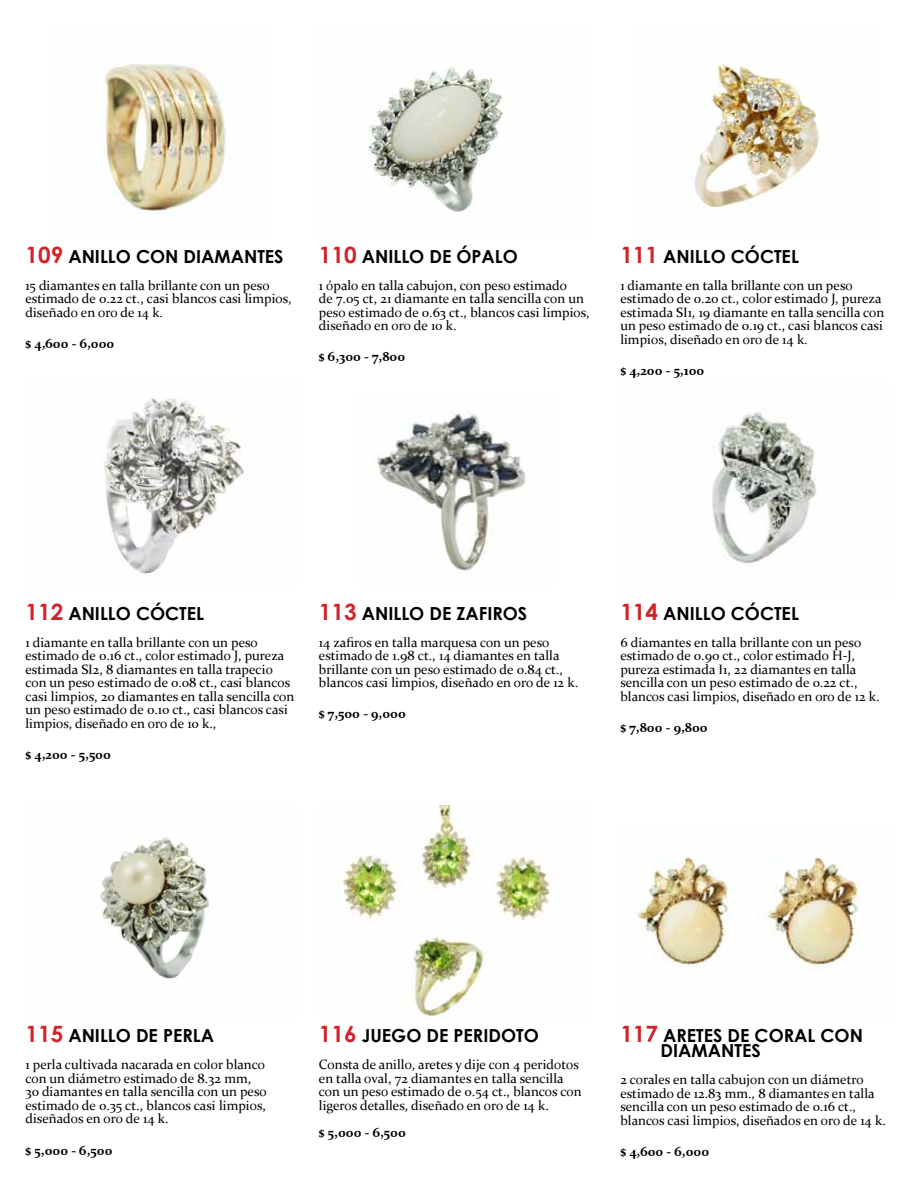
<style>
.page{position:relative;width:918px;height:1188px;background:#fff}
.page>*{position:absolute;margin:0;border:0;box-sizing:border-box;transform-origin:0 0}
.t1{font:700 18px/15px "Century Gothic";color:#000}
.t2{font:13.5px/13.5px "Constantia";color:#000}
.t3{font:700 13.5px "Constantia";color:#000}
.s1{font-size:22.5px;color:#d2232a}
</style>
<div class="page">
<img style="left:104px;top:64px;width:122px;height:150px">
<img style="left:368px;top:67px;width:139px;height:146px">
<img style="left:694px;top:63px;width:125px;height:146px">
<img style="left:377px;top:413px;width:151px;height:158px">
<img style="left:712px;top:412px;width:105px;height:152px">
<img style="left:100px;top:837px;width:109px;height:142px">
<img style="left:335px;top:805px;width:216px;height:212px">
<img style="left:637px;top:857px;width:222px;height:112px">
<img style="left:103px;top:398px;width:141px;height:176px">
<h1 class="t1" style="left:26px;top:248px;width:260px"><span class="s1">109</span> ANILLO CON DIAMANTES</h1>
<p class="t2" style="left:26px;top:278px;width:268px">15 diamantes en talla brillante con un peso estimado de 0.22 ct., casi blancos casi limpios, diseñado en oro de 14 k.</p>
<p class="t3" style="left:26px;top:334px;width:90px">$ 4,600 - 6,000</p>
<h1 class="t1" style="left:319px;top:248px;width:201px"><span class="s1">110</span> ANILLO DE ÓPALO</h1>
<p class="t2" style="left:319px;top:278px;width:272px">1 ópalo en talla cabujon, con peso estimado<br>de 7.05 ct, 21 diamante en talla sencilla con un peso estimado de 0.63 ct., blancos casi limpios, diseñado en oro de 10 k.</p>
<p class="t3" style="left:319px;top:347px;width:88px">$ 6,300 - 7,800</p>
<h1 class="t1" style="left:620px;top:248px;width:180px"><span class="s1">111</span> ANILLO CÓCTEL</h1>
<p class="t2" style="left:620px;top:278px;width:266px">1 diamante en talla brillante con un peso estimado de 0.20 ct., color estimado J, pureza estimada SI1, 19 diamante en talla sencilla con un peso estimado de 0.19 ct., casi blancos casi limpios, diseñado en oro de 14 k.</p>
<p class="t3" style="left:620px;top:361px;width:85px">$ 4,200 - 5,100</p>
<h1 class="t1" style="left:26px;top:605px;width:180px"><span class="s1">112</span> ANILLO CÓCTEL</h1>
<p class="t2" style="left:26px;top:635px;width:270px">1 diamante en talla brillante con un peso estimado de 0.16 ct., color estimado J, pureza estimada SI2, 8 diamantes en talla trapecio con un peso estimado de 0.08 ct., casi blancos casi limpios, 20 diamantes en talla sencilla con un peso estimado de 0.10 ct., casi blancos casi limpios, diseñado en oro de 10 k.,</p>
<p class="t3" style="left:26px;top:745px;width:87px">$ 4,200 - 5,500</p>
<h1 class="t1" style="left:319px;top:605px;width:210px"><span class="s1">113</span> ANILLO DE ZAFIROS</h1>
<p class="t2" style="left:319px;top:635px;width:261px">14 zafiros en talla marquesa con un peso estimado de 1.98 ct., 14 diamantes en talla brillante con un peso estimado de 0.84 ct., blancos casi limpios, diseñado en oro de 12 k.</p>
<p class="t3" style="left:319px;top:705px;width:88px">$ 7,500 - 9,000</p>
<h1 class="t1" style="left:620px;top:605px;width:180px"><span class="s1">114</span> ANILLO CÓCTEL</h1>
<p class="t2" style="left:620px;top:635px;width:261px">6 diamantes en talla brillante con un peso estimado de 0.90 ct., color estimado H-J, pureza estimada I1, 22 diamantes en talla sencilla con un peso estimado de 0.22 ct., blancos casi limpios, diseñado en oro de 12 k.</p>
<p class="t3" style="left:620px;top:718px;width:89px">$ 7,800 - 9,800</p>
<h1 class="t1" style="left:26px;top:1027px;width:189px"><span class="s1">115</span> ANILLO DE PERLA</h1>
<p class="t2" style="left:26px;top:1057px;width:243px">1 perla cultivada nacarada en color blanco con un diámetro estimado de 8.32 mm, 30 diamantes en talla sencilla con un peso estimado de 0.35 ct., blancos casi limpios, diseñados en oro de 14 k.</p>
<p class="t3" style="left:26px;top:1141px;width:88px">$ 5,000 - 6,500</p>
<h1 class="t1" style="left:319px;top:1027px;width:221px"><span class="s1">116</span> JUEGO DE PERIDOTO</h1>
<p class="t2" style="left:319px;top:1057px;width:264px">Consta de anillo, aretes y dije con 4 peridotos en talla oval, 72 diamantes en talla sencilla con un peso estimado de 0.54 ct., blancos con ligeros detalles, diseñado en oro de 14 k.</p>
<p class="t3" style="left:319px;top:1123px;width:88px">$ 5,000 - 6,500</p>
<h1 class="t1" style="left:661px;top:1027px;width:204px;text-indent:-40px"><span class="s1">117</span> ARETES DE CORAL CON<br>DIAMANTES</h1>
<p class="t2" style="left:620px;top:1072px;width:267px">2 corales en talla cabujon con un diámetro estimado de 12.83 mm., 8 diamantes en talla sencilla con un peso estimado de 0.16 ct., blancos casi limpios, diseñados en oro de 14 k.</p>
<p class="t3" style="left:620px;top:1142px;width:90px">$ 4,600 - 6,000</p>
</div>
